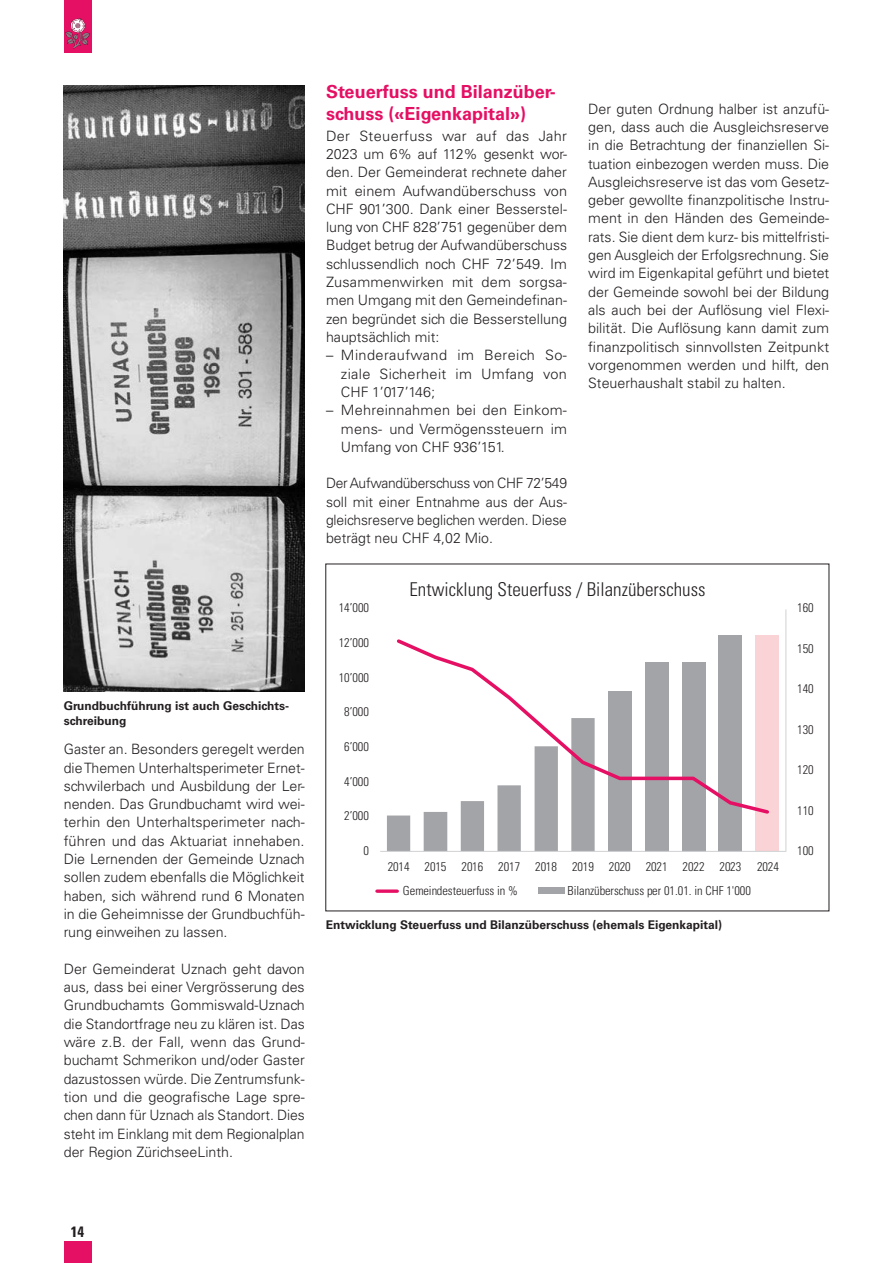
<style>
.page{position:relative;width:893px;height:1263px;background:#fff}
.page>*{position:absolute;margin:0;border:0;box-sizing:border-box;transform-origin:0 0}
.t1{font:300 condensed 19.05px "Univers LT Std";color:#231f20}
.t2{font:700 18px/21.8px "Univers LT Std";color:#e50f63}
.t3{font:700 condensed 15px "Univers LT Std";color:#231f20}
.t4{font:300 14.25px/18.3px "Univers LT Std";color:#231f20;text-align:justify}
.t5{font:300 condensed 12.45px "Univers LT Std";color:#231f20}
.t6{font:700 12px/15px "Univers LT Std";color:#231f20}
</style>
<div class="page">
<div style="left:64px;top:0;width:27px;height:53px;background:#e50f63"></div>
<svg style="left:65px;top:18px;width:25px;height:31px"></svg>
<div style="left:64px;top:1242px;width:27px;height:21px;background:#e50f63"></div>
<div style="left:608px;top:691px;width:23px;height:160px;background:#a3a4a8"></div>
<div style="left:645px;top:662px;width:23px;height:189px;background:#a3a4a8"></div>
<div style="left:682px;top:662px;width:23px;height:189px;background:#a3a4a8"></div>
<div style="left:756px;top:635px;width:23px;height:216px;background:#f9d3d5"></div>
<div style="left:719px;top:635px;width:23px;height:216px;background:#a3a4a8"></div>
<svg style="left:387px;top:815px;width:208px;height:36px"></svg>
<hr style="left:785px;top:609px;width:1px;height:243px;background:#d1d2d4">
<hr style="left:380px;top:851px;width:406px;height:1px;background:#d1d2d4">
<svg style="left:394px;top:636px;width:375px;height:180px"></svg>
<div style="left:539px;top:887px;width:26px;height:7px;background:#a3a4a8"></div>
<svg style="left:377px;top:889px;width:20px;height:4px"></svg>
<img style="left:64px;top:85px;width:241px;height:606px">
<p class="t6" style="left:64px;top:698px;width:227px">Grundbuchführung ist auch Geschichts&shy;schreibung</p>
<p class="t4" style="left:64px;top:740px;width:243px">Gaster an. Besonders geregelt werden die Themen Unterhaltsperimeter Ernet&shy;schwilerbach und Ausbildung der Ler&shy;nenden. Das Grundbuchamt wird wei&shy;terhin den Unterhaltsperimeter nach&shy;führen und das Aktuariat innehaben.<br>Die Lernenden der Gemeinde Uznach sollen zudem ebenfalls die Möglichkeit haben, sich während rund 6 Monaten in die Geheimnisse der Grundbuchfüh&shy;rung einweihen zu lassen.</p>
<p class="t4" style="left:64px;top:960px;width:243px">Der Gemeinderat Uznach geht davon aus, dass bei einer Vergrösserung des Grundbuchamts Gommiswald-Uznach die Standortfrage neu zu klären ist. Das wäre z.B. der Fall, wenn das Grund&shy;buchamt Schmerikon und/oder Gaster dazustossen würde. Die Zentrumsfunk&shy;tion und die geografische Lage spre&shy;chen dann für Uznach als Standort. Dies steht im Einklang mit dem Regionalplan der Region ZürichseeLinth.</p>
<p class="t2" style="left:326px;top:81px;width:231px">Steuerfuss und Bilanzüber&shy;schuss («Eigenkapital»)</p>
<p class="t4" style="left:326px;top:126px;width:243px">Der Steuerfuss war auf das Jahr 2023 um 6% auf 112% gesenkt wor&shy;den. Der Gemeinderat rechnete daher mit einem Aufwandüberschuss von CHF 901’300. Dank einer Besserstel&shy;lung von CHF 828’751 gegenüber dem Budget betrug der Aufwandüberschuss schlussendlich noch CHF 72’549. Im Zusammenwirken mit dem sorgsa&shy;men Umgang mit den Gemeindefinan&shy;zen begründet sich die Besserstellung hauptsächlich mit:</p>
<p class="t4" style="left:341px;top:346px;width:228px;text-indent:-15px">– Minderaufwand im Bereich So&shy;ziale Sicherheit im Umfang von CHF 1’017’146;</p>
<p class="t4" style="left:341px;top:401px;width:228px;text-indent:-15px">– Mehreinnahmen bei den Einkom&shy;mens- und Vermögenssteuern im Umfang von CHF 936’151.</p>
<p class="t4" style="left:326px;top:474px;width:242px">Der Aufwandüberschuss von CHF 72’549 soll mit einer Entnahme aus der Aus&shy;gleichsreserve beglichen werden. Diese beträgt neu CHF 4,02 Mio.</p>
<p class="t4" style="left:588px;top:99px;width:243px">Der guten Ordnung halber ist anzufü&shy;gen, dass auch die Ausgleichsreserve in die Betrachtung der finanziellen Si&shy;tuation einbezogen werden muss. Die Ausgleichsreserve ist das vom Gesetz&shy;geber gewollte finanzpolitische Instru&shy;ment in den Händen des Gemeinde&shy;rats. Sie dient dem kurz- bis mittelfristi&shy;gen Ausgleich der Erfolgsrechnung. Sie wird im Eigenkapital geführt und bietet der Gemeinde sowohl bei der Bildung als auch bei der Auflösung viel Flexi&shy;bilität. Die Auflösung kann damit zum finanzpolitisch sinnvollsten Zeitpunkt vorgenommen werden und hilft, den Steuerhaushalt stabil zu halten.</p>
<p class="t5" style="left:339px;top:600px;width:32px">14’000</p>
<p class="t5" style="left:339px;top:635px;width:32px">12’000</p>
<p class="t5" style="left:339px;top:670px;width:32px">10’000</p>
<p class="t5" style="left:344px;top:704px;width:26px">8’000</p>
<p class="t5" style="left:344px;top:739px;width:26px">6’000</p>
<p class="t5" style="left:344px;top:774px;width:26px">4’000</p>
<p class="t5" style="left:344px;top:808px;width:26px">2’000</p>
<p class="t5" style="left:363px;top:843px;width:7px">0</p>
<h1 class="t1" style="left:409px;top:578px;width:298px">Entwicklung Steuerfuss / Bilanzüberschuss</h1>
<p class="t5" style="left:388px;top:859px;width:355px">2014 2015 2016 2017 2018 2019 2020 2021 2022 2023</p>
<p class="t5" style="left:757px;top:859px;width:23px">2024</p>
<p class="t5" style="left:403px;top:883px;width:116px">Gemeindesteuerfuss in %</p>
<p class="t5" style="left:568px;top:883px;width:185px">Bilanzüberschuss per 01.01. in CHF 1'000</p>
<p class="t6" style="left:326px;top:918px;width:398px">Entwicklung Steuerfuss und Bilanzüberschuss (ehemals Eigenkapital)</p>
<p class="t5" style="left:797px;top:600px;width:18px">160</p>
<p class="t5" style="left:797px;top:641px;width:18px">150</p>
<p class="t5" style="left:797px;top:682px;width:18px">140</p>
<p class="t5" style="left:797px;top:722px;width:18px">130</p>
<p class="t5" style="left:797px;top:762px;width:18px">120</p>
<p class="t5" style="left:797px;top:803px;width:18px">110</p>
<p class="t5" style="left:797px;top:843px;width:18px">100</p>
<p class="t3" style="left:71px;top:1223px;width:15px">14</p>
</div>
